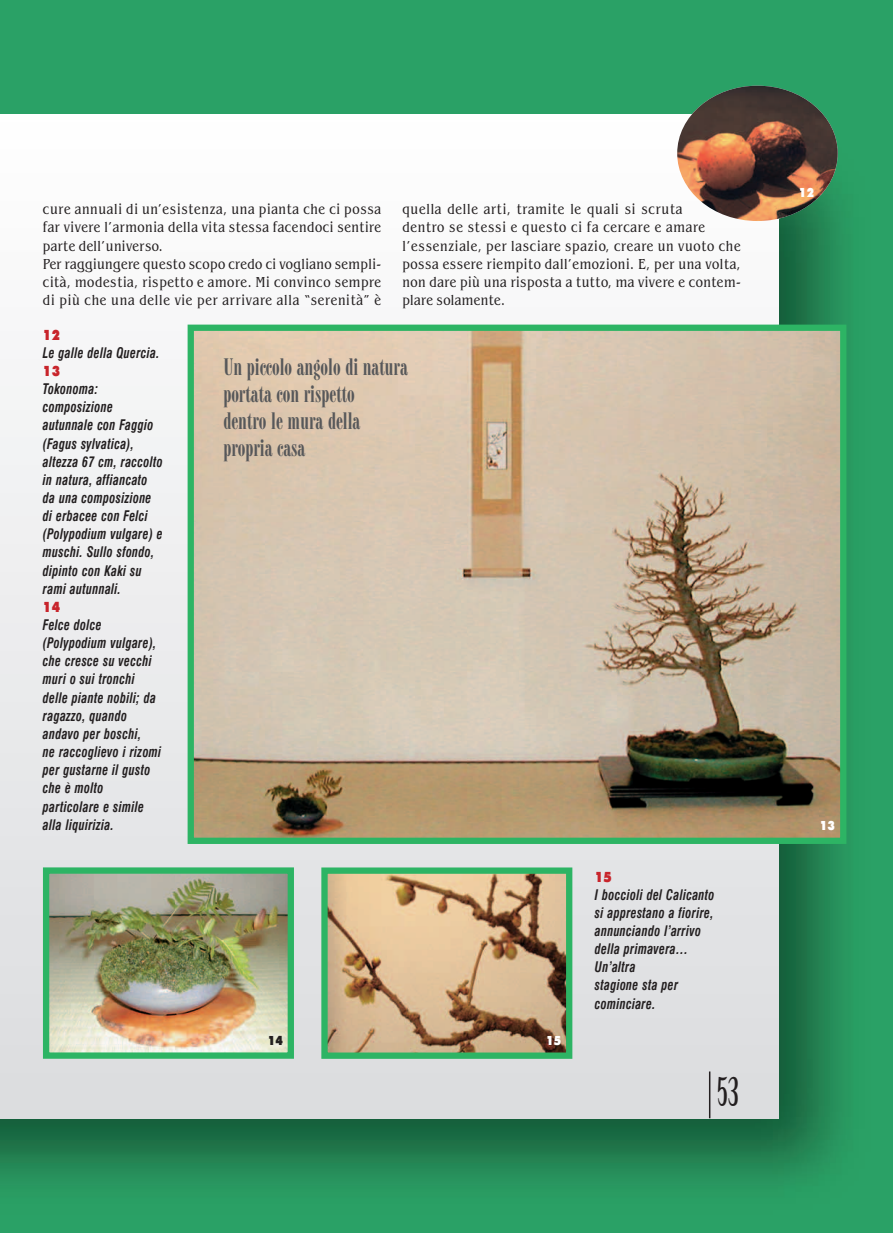
<style>
.page{position:relative;width:893px;height:1233px;background:#fff}
.page>*{position:absolute;margin:0;border:0;box-sizing:border-box;transform-origin:0 0}
.t1{font:39px "Birch";color:#231f20}
.t2{font:22.5px/27px "Modern 735 BT Roman A";color:#57585a}
.t3{font:condensed 15px/18.1px "Benguiat IT Cby BT";letter-spacing:.035em;color:#231f20}
.t4{font:italic 700 condensed 14.25px/18.1px "Swiss 721 BT";letter-spacing:.025em;color:#231f20;scale:.85 1}
.t5{font:900 14.25px "Futura BT";letter-spacing:.035em;color:#c8242b;scale:.85 1}
.t6{font:900 12.75px "Futura BT";color:#fff;scale:.85 1}
.t7{font:900 12.75px "Futura BT";color:#231f20;scale:.85 1}
</style>
<div class="page">
<img style="left:0;top:0;width:892px;height:1233px">
<div style="left:0;top:115px;width:779px;height:1003px;background:linear-gradient(to bottom,#fefefe,#dadcde)"></div>
<img style="left:194px;top:332px;width:645px;height:505px">
<div style="left:187px;top:325px;width:659px;height:519px;border:6px solid #2db464"></div>
<img style="left:50px;top:874px;width:237px;height:178px">
<div style="left:43px;top:867px;width:251px;height:192px;border:6px solid #2db464"></div>
<img style="left:328px;top:874px;width:237px;height:178px">
<div style="left:321px;top:867px;width:251px;height:192px;border:6px solid #2db464"></div>
<hr style="left:709px;top:1071px;width:1px;height:47px;background:#231f20">
<img style="left:677px;top:86px;width:160px;height:135px;border-radius:50%">
<p class="t3" style="left:43px;top:202px;width:340px">cure annuali di un’esistenza, una pianta che ci possa far vivere l’armonia della vita stessa facendoci sentire parte dell’universo.<br>Per raggiungere questo scopo credo ci vogliano sempli&shy;cità, modestia, rispetto e amore. Mi convinco sempre di più che una delle vie per arrivare alla “serenità” è</p>
<p class="t3" style="left:402px;top:202px;width:340px">quella delle arti, tramite le quali si scruta<br>dentro se stessi e questo ci fa cercare e amare l’essenziale, per lasciare spazio, creare un vuoto che possa essere riempito dall’emozioni. E, per una volta, non dare più una risposta a tutto, ma vivere e contem&shy;plare solamente.</p>
<p class="t5" style="left:43px;top:329px;width:22px">12</p>
<p class="t4" style="left:43px;top:344px;width:139px">Le galle della Quercia.</p>
<p class="t5" style="left:43px;top:366px;width:22px">13</p>
<p class="t4" style="left:43px;top:381px;width:142px">Tokonoma: composizione autunnale con Faggio (Fagus sylvatica), altezza 67 cm, raccolto in natura, affiancato da una composizione di erbacee con Felci (Polypodium vulgare) e muschi. Sullo sfondo, dipinto con Kaki su rami autunnali.</p>
<p class="t5" style="left:43px;top:602px;width:22px">14</p>
<p class="t4" style="left:43px;top:617px;width:141px">Felce dolce (Polypodium vulgare), che cresce su vecchi muri o sui tronchi delle piante nobili; da ragazzo, quando andavo per boschi,<br>ne raccoglievo i rizomi per gustarne il gusto che è molto particolare e simile alla liquirizia.</p>
<h2 class="t2" style="left:223px;top:356px;width:186px">Un piccolo angolo di natura portata con rispetto<br>dentro le mura della propria casa</h2>
<p class="t7" style="left:268px;top:1036px;width:19px">14</p>
<p class="t6" style="left:546px;top:1036px;width:19px">15</p>
<p class="t5" style="left:595px;top:871px;width:22px">15</p>
<p class="t4" style="left:595px;top:886px;width:142px">I boccioli del Calicanto si apprestano a fiorire, annunciando l’arrivo della primavera…<br>Un’altra<br>stagione sta per cominciare.</p>
<h1 class="t1" style="left:717px;top:1076px;width:23px">53</h1>
<p class="t6" style="left:799px;top:188px;width:19px">12</p>
<p class="t6" style="left:819px;top:821px;width:19px">13</p>
</div>
